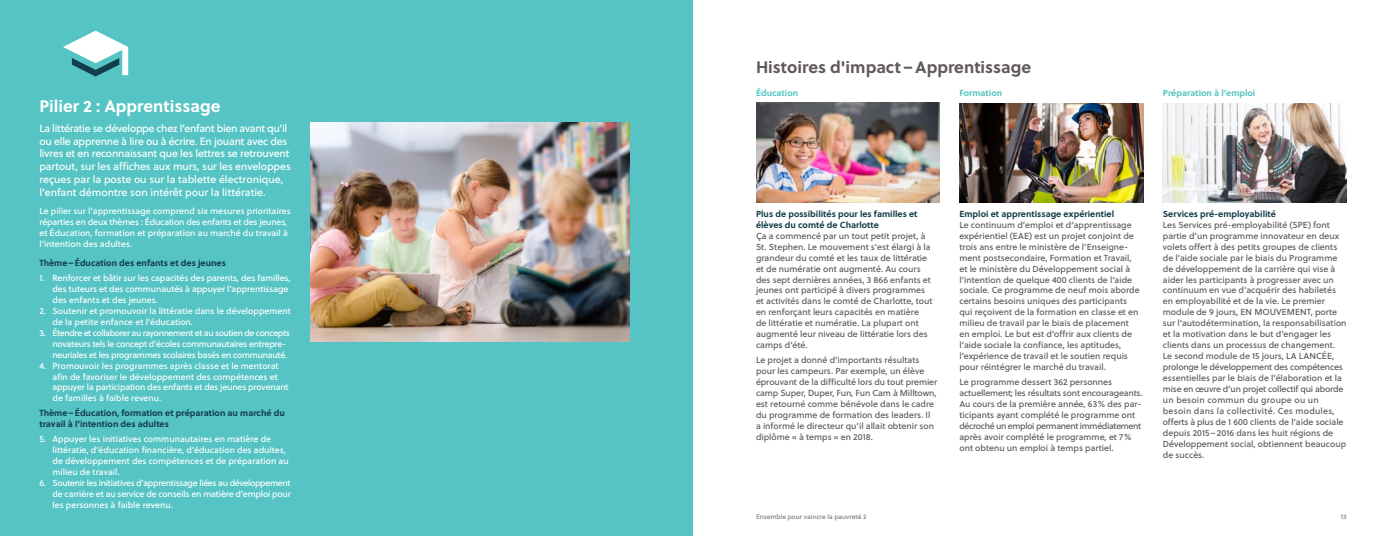
<style>
.page{position:relative;width:1386px;height:536px;background:#fff}
.page>*{position:absolute;margin:0;border:0;box-sizing:border-box;transform-origin:0 0}
.t1{font:700 16.62px "Soleil";color:#60595b}
.t2{font:700 16.62px "Soleil";color:#fff}
.t3{font:10.5px/12.7px "Soleil Bk";letter-spacing:-.02em;color:#fff}
.t4{font:8.75px/10.9px "Soleil Bk";color:#60595b}
.t5{font:8.75px/10.9px "Soleil Bk";color:#fff}
.t6{font:700 8.75px/10.9px "Soleil";color:#123d4b}
.t7{font:8.75px/10.9px "Soleil Bk";letter-spacing:-.03em;color:#fff}
.t8{font:700 8.75px "Soleil";color:#56c4c4}
.t9{font:6.56px "Soleil Bk";color:#7e7677}
</style>
<div class="page">
<div style="left:0;top:0;width:693px;height:536px;background:#56c4c4"></div>
<img style="left:311px;top:123px;width:319px;height:219px">
<svg style="left:63px;top:31px;width:65px;height:45px"></svg>
<img style="left:756px;top:102px;width:184px;height:100px">
<img style="left:959px;top:103px;width:184px;height:99px">
<img style="left:1163px;top:103px;width:184px;height:99px">
<h1 class="t2" style="left:39px;top:93px;width:183px">Pilier 2 : Apprentissage</h1>
<p class="t3" style="left:39px;top:122px;width:253px">La littératie se développe chez l’enfant bien avant qu’il ou elle apprenne à lire ou à écrire. En jouant avec des livres et en reconnaissant que les lettres se retrouvent partout, sur les affiches aux murs, sur les enveloppes reçues par la poste ou sur la tablette électronique, l’enfant démontre son intérêt pour la littératie.</p>
<p class="t5" style="left:39px;top:205px;width:253px">Le pilier sur l’apprentissage comprend six mesures prioritaires réparties en deux thèmes : Éducation des enfants et des jeunes, et Éducation, formation et préparation au marché du travail à l’intention des adultes.</p>
<p class="t6" style="left:39px;top:257px;width:188px">Thème – Éducation des enfants et des jeunes</p>
<p class="t5" style="left:52px;top:272px;width:240px;text-indent:-13px">1. Renforcer et bâtir sur les capacités des parents, des familles, des tuteurs et des communautés à appuyer l’apprentissage des enfants et des jeunes.</p>
<p class="t5" style="left:52px;top:305px;width:240px;text-indent:-13px">2. Soutenir et promouvoir la littératie dans le développement de la petite enfance et l’éducation.</p>
<p class="t7" style="left:52px;top:327px;width:239px;text-indent:-13px">3. Étendre et collaborer au rayonnement et au soutien de concepts novateurs tels le concept d’écoles communautaires entrepre&shy;neuriales et les programmes scolaires basés en communauté.</p>
<p class="t5" style="left:52px;top:359px;width:238px;text-indent:-13px">4. Promouvoir les programmes après classe et le mentorat afin de favoriser le développement des compétences et appuyer la participation des enfants et des jeunes provenant de familles à faible revenu.</p>
<p class="t6" style="left:39px;top:407px;width:247px">Thème – Éducation, formation et préparation au marché du travail à l’intention des adultes</p>
<p class="t5" style="left:52px;top:433px;width:238px;text-indent:-13px">5. Appuyer les initiatives communautaires en matière de littératie, d’éducation financière, d’éducation des adultes, de développement des compétences et de préparation au milieu de travail.</p>
<p class="t5" style="left:52px;top:477px;width:240px;text-align:justify;text-indent:-13px">6. Soutenir les initiatives d’apprentissage liées au développement de carrière et au service de conseils en matière d’emploi pour les personnes à faible revenu.</p>
<h1 class="t1" style="left:756px;top:54px;width:277px">Histoires d'impact – Apprentissage</h1>
<p class="t8" style="left:756px;top:86px;width:44px">Éducation</p>
<p class="t8" style="left:959px;top:86px;width:44px">Formation</p>
<p class="t8" style="left:1163px;top:86px;width:94px">Préparation à l’emploi</p>
<p class="t6" style="left:756px;top:208px;width:163px">Plus de possibilités pour les familles et élèves du comté de Charlotte</p>
<p class="t4" style="left:756px;top:230px;width:178px">Ça a commencé par un tout petit projet, à St. Stephen. Le mouvement s’est élargi à la grandeur du comté et les taux de littératie et de numératie ont augmenté. Au cours des sept dernières années, 3 866 enfants et jeunes ont participé à divers programmes et activités dans le comté de Charlotte, tout en renforçant leurs capacités en matière<br>de littératie et numératie. La plupart ont augmenté leur niveau de littératie lors des camps d’été.</p>
<p class="t4" style="left:756px;top:354px;width:183px">Le projet a donné d’importants résultats pour les campeurs. Par exemple, un élève éprouvant de la difficulté lors du tout premier camp Super, Duper, Fun, Fun Cam à Milltown, est retourné comme bénévole dans le cadre du programme de formation des leaders. Il a informé le directeur qu’il allait obtenir son diplôme « à temps » en 2018.</p>
<p class="t6" style="left:959px;top:208px;width:156px">Emploi et apprentissage expérientiel</p>
<p class="t4" style="left:959px;top:219px;width:182px">Le continuum d’emploi et d’apprentissage expérientiel (EAE) est un projet conjoint de trois ans entre le ministère de l’Enseigne&shy;ment postsecondaire, Formation et Travail, et le ministère du Développement social à l’intention de quelque 400 clients de l’aide sociale. Ce programme de neuf mois aborde certains besoins uniques des participants qui reçoivent de la formation en classe et en milieu de travail par le biais de placement en emploi. Le but est d’offrir aux clients de l’aide sociale la confiance, les aptitudes, l’expérience de travail et le soutien requis pour réintégrer le marché du travail.</p>
<p class="t4" style="left:959px;top:376px;width:185px">Le programme dessert 362 personnes actuellement; les résultats sont encourageants.<br>Au cours de la première année, 63% des par&shy;ticipants ayant complété le programme ont décroché un emploi permanent immédiatement après avoir complété le programme, et 7% ont obtenu un emploi à temps partiel.</p>
<p class="t6" style="left:1163px;top:208px;width:115px">Services pré-employabilité</p>
<p class="t4" style="left:1163px;top:219px;width:185px">Les Services pré-employabilité (SPE) font partie d’un programme innovateur en deux volets offert à des petits groupes de clients de l’aide sociale par le biais du Programme de développement de la carrière qui vise à aider les participants à progresser avec un continuum en vue d’acquérir des habiletés en employabilité et de la vie. Le premier module de 9 jours, EN MOUVEMENT, porte sur l’autodétermination, la responsabilisation et la motivation dans le but d’engager les clients dans un processus de changement.<br>Le second module de 15 jours, LA LANCÉE, prolonge le développement des compétences essentielles par le biais de l’élaboration et la mise en œuvre d’un projet collectif qui aborde un besoin commun du groupe ou un besoin dans la collectivité. Ces modules, offerts à plus de 1 600 clients de l’aide sociale depuis 2015 – 2016 dans les huit régions de Développement social, obtiennent beaucoup de succès.</p>
<p class="t9" style="left:756px;top:511px;width:112px">Ensemble pour vaincre la pauvreté 2</p>
<p class="t9" style="left:1341px;top:511px;width:7px">13</p>
</div>
